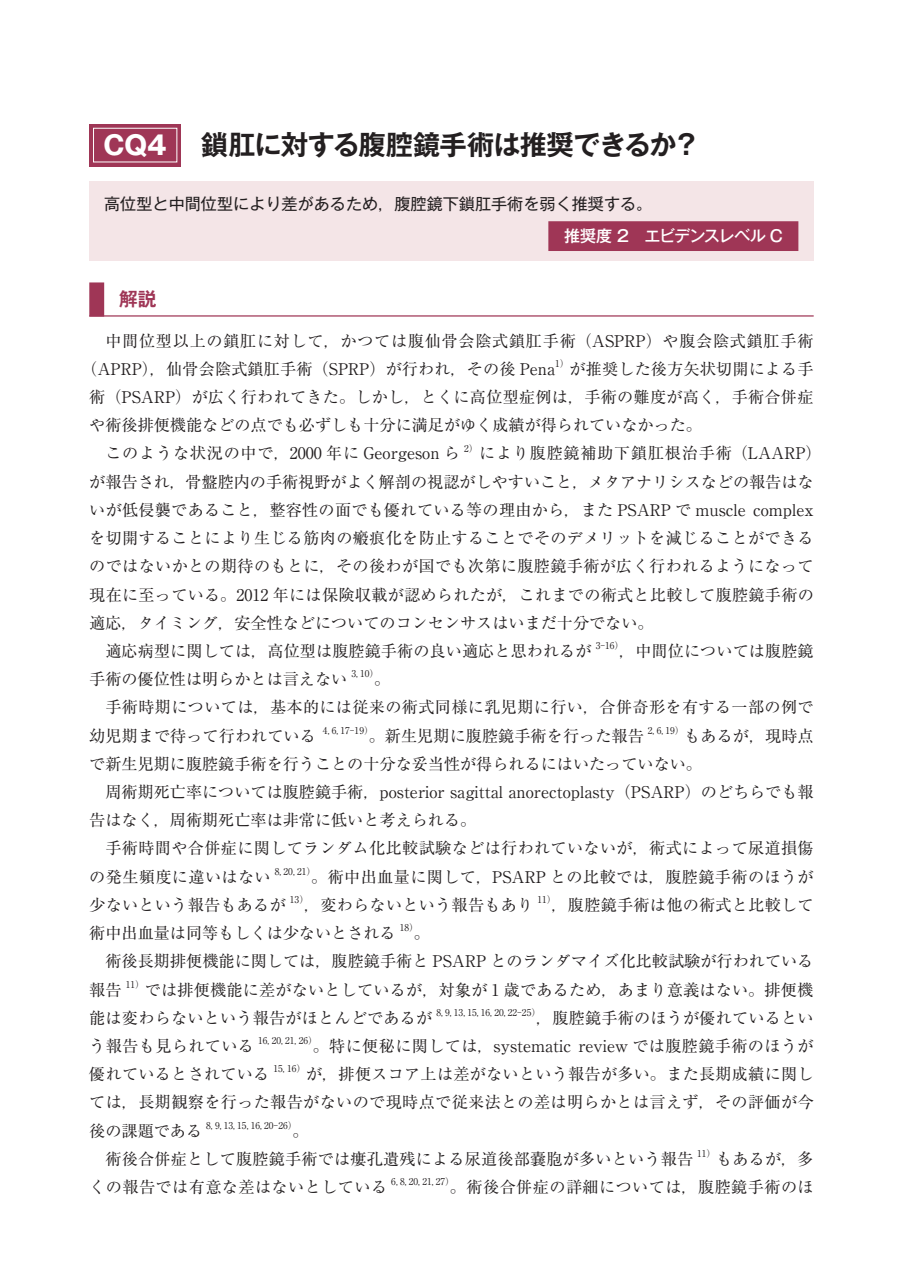
<style>
.page{position:relative;width:903px;height:1275px;background:#fff}
.page>*{position:absolute;margin:0;border:0;box-sizing:border-box;transform-origin:0 0}
.t1{font:700 27.3px "Gothic MB101 Pro De";letter-spacing:-.03em;color:#231f20}
.t2{font:700 18.55px "Gothic MB101 Pro De";color:#9f3656}
.t3{font:16.1px/28.2px "Ryumin Pro";letter-spacing:.015em;color:#231f20}
.t4{font:16.1px/28.2px "Ryumin Pro";letter-spacing:.045em;color:#231f20}
.t5{font:16.1px "Gothic MB101 Pro";color:#231f20}
.t6{font:16.1px "Ryumin Pro";letter-spacing:.05em;color:#231f20}
.t7{font:500 16.1px "Gothic MB101 Pro";letter-spacing:-.035em;color:#fff}
.t8{font:9.45px "Ryumin Pro";color:#231f20}
.s1{font-family:"Gothic MB101 Pro";font-size:26.07px;color:#fff}
</style>
<div class="page">
<div style="left:89px;top:282px;width:15px;height:35px;background:#9f3656"></div>
<hr style="left:89px;top:315px;width:725px;height:2px;background:#9f3656">
<div style="left:89px;top:124px;width:92px;height:42px;background:#9f3656"></div>
<div style="left:93px;top:128px;width:84px;height:34px;border:1px solid #fff"></div>
<div style="left:89px;top:181px;width:725px;height:79px;background:#f4e5e7"></div>
<div style="left:548px;top:221px;width:250px;height:30px;background:#9f3656"></div>
<h1 class="t1" style="left:103px;top:122px;width:598px"><span class="s1">CQ4</span> 鎖肛に対する腹腔鏡手術は推奨できるか？</h1>
<p class="t5" style="left:104px;top:191px;width:550px">高位型と中間位型により差があるため，腹腔鏡下鎖肛手術を弱く推奨する。</p>
<p class="t7" style="left:548px;top:223px;width:252px">　推奨度 2　エビデンスレベル C　</p>
<p class="t2" style="left:119px;top:284px;width:39px">解説</p>
<p class="t4" style="left:81px;top:325px;width:734px;text-indent:24px">中間位型以上の鎖肛に対して，かつては腹仙骨会陰式鎖肛手術（ASPRP）や腹会陰式鎖肛手術（APRP），仙骨会陰式鎖肛手術（SPRP）が行われ，その後 Pena</p>
<p class="t8" style="left:555px;top:356px;width:16px">1）</p>
<p class="t3" style="left:569px;top:354px;width:246px">が推奨した後方矢状切開による手</p>
<p class="t3" style="left:89px;top:382px;width:726px">術（PSARP）が広く行われてきた。しかし，とくに高位型症例は，手術の難度が高く，手術合併症</p>
<p class="t3" style="left:89px;top:410px;width:614px">や術後排便機能などの点でも必ずしも十分に満足がゆく成績が得られていなかった。</p>
<p class="t3" style="left:105px;top:438px;width:356px">このような状況の中で，2000 年に Georgeson ら</p>
<p class="t8" style="left:464px;top:441px;width:16px">2）</p>
<p class="t6" style="left:479px;top:441px;width:344px">により腹腔鏡補助下鎖肛根治手術（LAARP）</p>
<p class="t3" style="left:89px;top:466px;width:726px">が報告され，骨盤腔内の手術視野がよく解剖の視認がしやすいこと，メタアナリシスなどの報告はな</p>
<p class="t3" style="left:89px;top:495px;width:726px">いが低侵襲であること，整容性の面でも優れている等の理由から，また PSARP で muscle complex</p>
<p class="t3" style="left:89px;top:523px;width:726px">を切開することにより生じる筋肉の瘢痕化を防止することでそのデメリットを減じることができる</p>
<p class="t3" style="left:89px;top:551px;width:726px">のではないかとの期待のもとに，その後わが国でも次第に腹腔鏡手術が広く行われるようになって</p>
<p class="t3" style="left:89px;top:579px;width:726px">現在に至っている。2012 年には保険収載が認められたが，これまでの術式と比較して腹腔鏡手術の</p>
<p class="t3" style="left:89px;top:607px;width:566px">適応，タイミング，安全性などについてのコンセンサスはいまだ十分でない。</p>
<p class="t3" style="left:105px;top:636px;width:488px">適応病型に関しては，高位型は腹腔鏡手術の良い適応と思われるが</p>
<p class="t8" style="left:596px;top:638px;width:30px">3-16）</p>
<p class="t3" style="left:619px;top:636px;width:196px">，中間位については腹腔鏡</p>
<p class="t3" style="left:89px;top:664px;width:259px">手術の優位性は明らかとは言えない</p>
<p class="t8" style="left:351px;top:666px;width:29px">3, 10）</p>
<p class="t3" style="left:374px;top:664px;width:18px">。</p>
<p class="t3" style="left:105px;top:692px;width:710px">手術時期については，基本的には従来の術式同様に乳児期に行い，合併奇形を有する一部の例で</p>
<p class="t3" style="left:89px;top:720px;width:228px">幼児期まで待って行われている</p>
<p class="t8" style="left:323px;top:723px;width:52px">4, 6, 17-19）</p>
<p class="t3" style="left:369px;top:720px;width:277px">。新生児期に腹腔鏡手術を行った報告</p>
<p class="t8" style="left:648px;top:723px;width:38px">2, 6, 19）</p>
<p class="t3" style="left:89px;top:720px;width:726px;text-indent:595px">もあるが，現時点で新生児期に腹腔鏡手術を行うことの十分な妥当性が得られるにはいたっていない。</p>
<p class="t3" style="left:89px;top:777px;width:726px;text-indent:16px">周術期死亡率については腹腔鏡手術，posterior sagittal anorectoplasty（PSARP）のどちらでも報告はなく，周術期死亡率は非常に低いと考えられる。</p>
<p class="t3" style="left:89px;top:833px;width:726px;text-indent:16px">手術時間や合併症に関してランダム化比較試験などは行われていないが，術式によって尿道損傷の発生頻度に違いはない</p>
<p class="t8" style="left:275px;top:864px;width:43px">8, 20, 21）</p>
<p class="t3" style="left:311px;top:861px;width:504px">。術中出血量に関して，PSARP との比較では，腹腔鏡手術のほうが</p>
<p class="t3" style="left:89px;top:890px;width:198px">少ないという報告もあるが</p>
<p class="t8" style="left:290px;top:892px;width:20px">13）</p>
<p class="t3" style="left:304px;top:890px;width:231px">，変わらないという報告もあり</p>
<p class="t8" style="left:537px;top:892px;width:20px">11）</p>
<p class="t3" style="left:551px;top:890px;width:264px">，腹腔鏡手術は他の術式と比較して</p>
<p class="t3" style="left:89px;top:918px;width:308px">術中出血量は同等もしくは少ないとされる</p>
<p class="t8" style="left:400px;top:920px;width:20px">18）</p>
<p class="t3" style="left:414px;top:918px;width:18px">。</p>
<p class="t3" style="left:105px;top:946px;width:709px">術後長期排便機能に関しては，腹腔鏡手術と PSARP とのランダマイズ化比較試験が行われている</p>
<p class="t3" style="left:89px;top:974px;width:34px">報告</p>
<p class="t8" style="left:126px;top:977px;width:20px">11）</p>
<p class="t3" style="left:89px;top:974px;width:726px;text-indent:56px">では排便機能に差がないとしているが，対象が 1 歳であるため，あまり意義はない。排便機能は変わらないという報告がほとんどであるが</p>
<p class="t8" style="left:436px;top:1005px;width:106px">8, 9, 13, 15, 16, 20, 22-25）</p>
<p class="t3" style="left:536px;top:1002px;width:279px">，腹腔鏡手術のほうが優れているとい</p>
<p class="t3" style="left:89px;top:1031px;width:166px">う報告も見られている</p>
<p class="t8" style="left:258px;top:1033px;width:61px">16, 20, 21, 26）</p>
<p class="t3" style="left:313px;top:1031px;width:502px">。特に便秘に関しては，systematic review では腹腔鏡手術のほうが</p>
<p class="t3" style="left:89px;top:1059px;width:182px">優れているとされている</p>
<p class="t8" style="left:273px;top:1061px;width:34px">15, 16）</p>
<p class="t3" style="left:89px;top:1059px;width:726px;text-align:justify;text-indent:217px">が，排便スコア上は差がないという報告が多い。また長期成績に関しては，長期観察を行った報告がないので現時点で従来法との差は明らかとは言えず，その評価が今後の課題である</p>
<p class="t8" style="left:206px;top:1118px;width:92px">8, 9, 13, 15, 16, 20-26）</p>
<p class="t3" style="left:105px;top:1115px;width:589px;text-indent:187px">。<br>術後合併症として腹腔鏡手術では瘻孔遺残による尿道後部嚢胞が多いという報告</p>
<p class="t8" style="left:697px;top:1146px;width:20px">11）</p>
<p class="t3" style="left:716px;top:1144px;width:99px">もあるが，多</p>
<p class="t3" style="left:89px;top:1172px;width:299px">くの報告では有意な差はないとしている</p>
<p class="t8" style="left:391px;top:1174px;width:65px">6, 8, 20, 21, 27）</p>
<p class="t3" style="left:450px;top:1172px;width:365px">。術後合併症の詳細については，腹腔鏡手術のほ</p>
</div>
